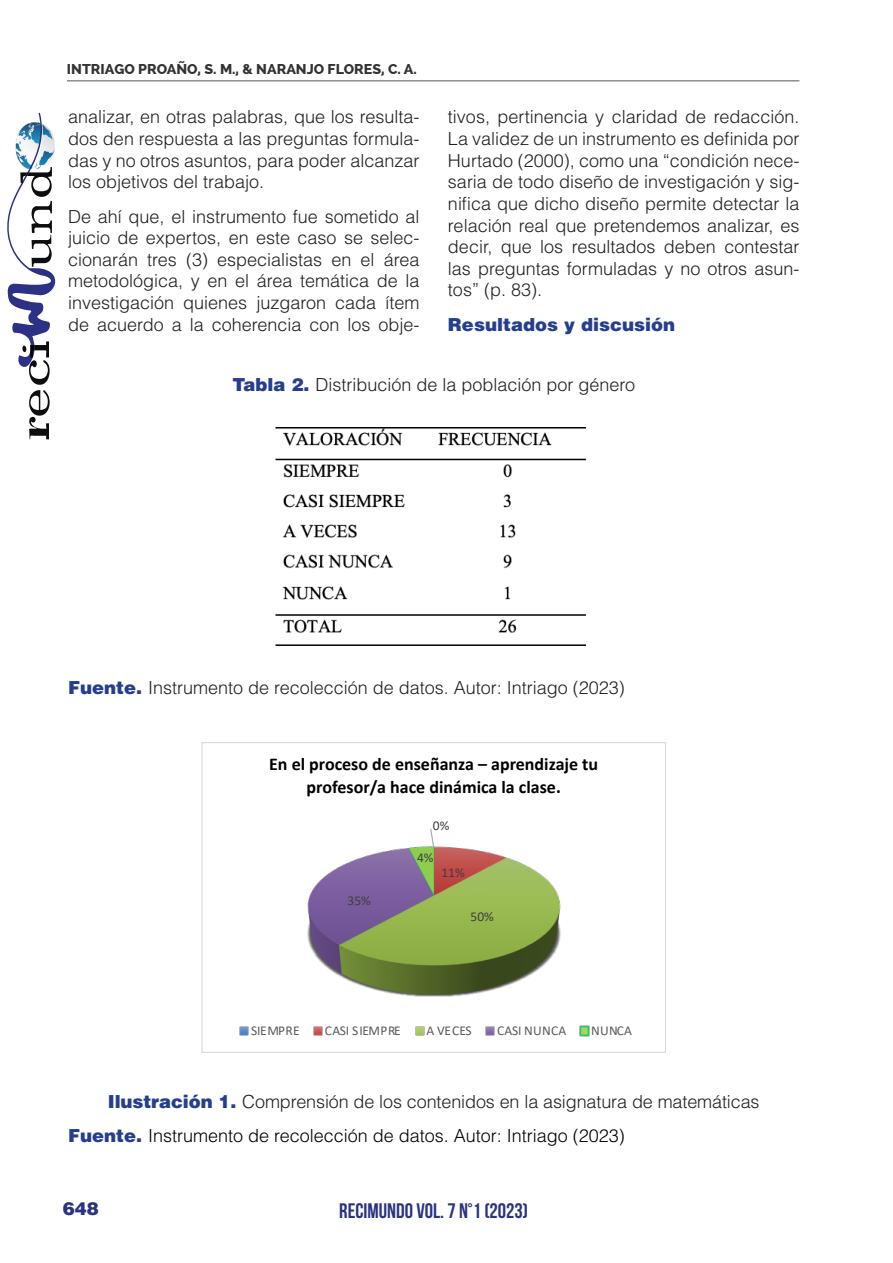
<style>
.page{position:relative;width:893px;height:1263px;background:#fff}
.page>*{position:absolute;margin:0;border:0;box-sizing:border-box;transform-origin:0 0}
.t1{font:700 21px "Bebas Neue";color:#2b3481}
.t2{font:300 18px/21.6px "Helvetica LT Std";color:#231f20;text-align:justify}
.t3{font:700 18px/22.5px "Calibri";color:#000;text-align:center}
.t4{font:300 18px "Helvetica LT Std";color:#000}
.t5{font:900 18px "Helvetica LT Std";color:#253f8e}
.t6{font:900 18px "Helvetica LT Std";color:#2b3481}
.t7{font:800 14.25px "Raleway";color:#333}
.t8{font:13.5px "Calibri";letter-spacing:.02em;color:#595959}
.t9{font:13.5px "Calibri";color:#404040}
.t10{font:13.5px "Calibri";letter-spacing:-.015em;color:#595959}
.t11{font:13.5px "Calibri";color:#595959}
.s1{font-weight:900;color:#253f8e}
</style>
<div class="page">
<hr style="left:67px;top:80px;width:732px;height:1px;background:#545557">
<svg style="left:7px;top:113px;width:48px;height:326px"></svg>
<img style="left:275px;top:427px;width:311px;height:219px">
<img style="left:307px;top:846px;width:254px;height:151px">
<svg style="left:429px;top:829px;width:6px;height:20px"></svg>
<svg style="left:239px;top:1026px;width:10px;height:10px"></svg>
<svg style="left:313px;top:1026px;width:10px;height:10px"></svg>
<svg style="left:415px;top:1026px;width:10px;height:10px"></svg>
<svg style="left:485px;top:1026px;width:10px;height:10px"></svg>
<svg style="left:579px;top:1025px;width:11px;height:12px"></svg>
<div style="left:201px;top:742px;width:465px;height:311px;border:1px solid #d9d9d9"></div>
<p class="t7" style="left:67px;top:61px;width:351px">INTRIAGO PROAÑO, S. M., &amp; NARANJO FLORES, C. A.</p>
<p class="t2" style="left:68px;top:106px;width:353px">analizar, en otras palabras, que los resulta&shy;dos den respuesta a las preguntas formula&shy;das y no otros asuntos, para poder alcanzar los objetivos del trabajo.</p>
<p class="t2" style="left:68px;top:205px;width:353px">De ahí que, el instrumento fue sometido al juicio de expertos, en este caso se selec&shy;cionarán tres (3) especialistas en el área metodológica, y en el área temática de la investigación quienes juzgaron cada ítem de acuerdo a la coherencia con los obje-</p>
<p class="t2" style="left:448px;top:106px;width:353px">tivos, pertinencia y claridad de redacción.<br>La validez de un instrumento es definida por Hurtado (2000), como una “condición nece&shy;saria de todo diseño de investigación y sig&shy;nifica que dicho diseño permite detectar la relación real que pretendemos analizar, es decir, que los resultados deben contestar las preguntas formuladas y no otros asun&shy;tos” (p. 83).</p>
<p class="t5" style="left:448px;top:312px;width:229px">Resultados y discusión</p>
<p class="t2" style="left:232px;top:374px;width:404px"><span class="s1">Tabla 2.</span> Distribución de la población por género</p>
<p class="t2" style="left:68px;top:676px;width:558px"><span class="s1">Fuente.</span> Instrumento de recolección de datos. Autor: Intriago (2023)</p>
<p class="t3" style="left:269px;top:753px;width:331px">En el proceso de enseñanza – aprendizaje tu profesor/a hace dinámica la clase.</p>
<p class="t9" style="left:348px;top:891px;width:25px">35%</p>
<p class="t9" style="left:433px;top:816px;width:18px">0%</p>
<p class="t9" style="left:441px;top:863px;width:25px">11%</p>
<p class="t9" style="left:417px;top:848px;width:18px">4%</p>
<p class="t9" style="left:471px;top:907px;width:25px">50%</p>
<p class="t11" style="left:251px;top:1021px;width:50px">SIEMPRE</p>
<p class="t10" style="left:325px;top:1021px;width:77px">CASI SIEMPRE</p>
<p class="t8" style="left:427px;top:1021px;width:47px">A VECES</p>
<p class="t8" style="left:497px;top:1021px;width:71px">CASI NUNCA</p>
<p class="t8" style="left:591px;top:1021px;width:42px">NUNCA</p>
<p class="t2" style="left:108px;top:1090px;width:653px"><span class="s1">Ilustración 1.</span> Comprensión de los contenidos en la asignatura de matemáticas</p>
<p class="t4" style="left:68px;top:1124px;width:558px"><span class="s1">Fuente.</span> Instrumento de recolección de datos. Autor: Intriago (2023)</p>
<p class="t6" style="left:63px;top:1197px;width:38px">648</p>
<p class="t1" style="left:339px;top:1199px;width:190px">RECIMUNDO VOL. 7 N°1 (2023)</p>
</div>
